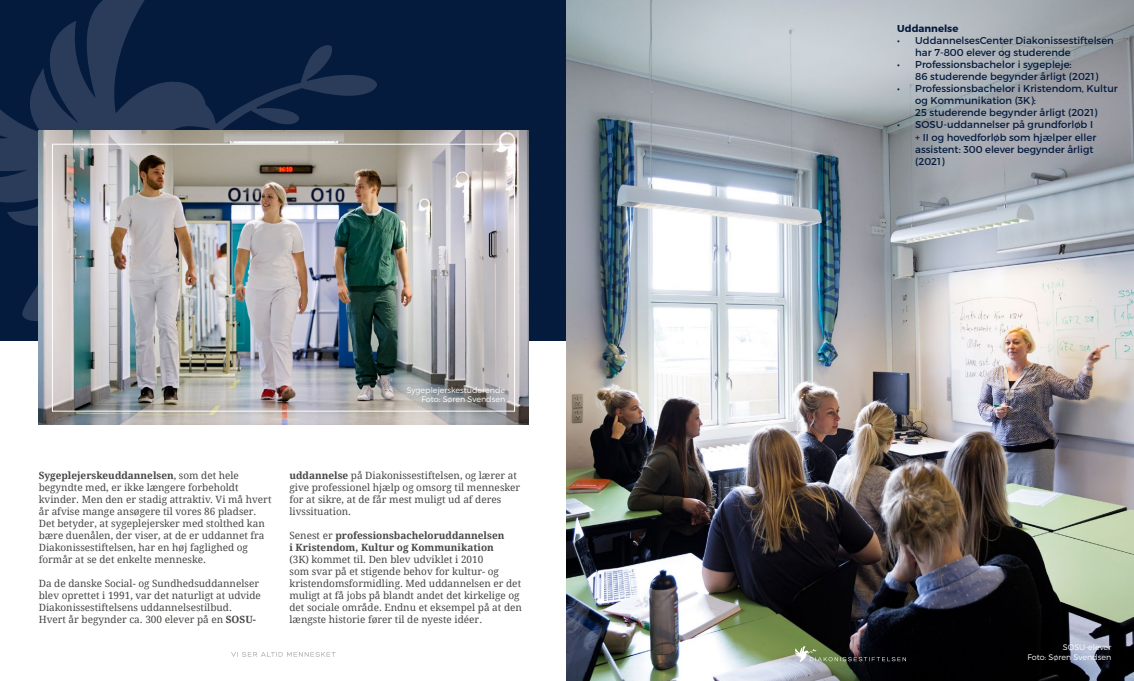
<style>
.page{position:relative;width:1134px;height:681px;background:#fff}
.page>*{position:absolute;margin:0;border:0;box-sizing:border-box;transform-origin:0 0}
.t1{font:10px/12px "Droid Serif";color:#474746}
.t2{font:10px/12px "Montserrat";color:#051b3e}
.t3{font:700 10px/12px "Droid Serif";color:#474746}
.t4{font:700 10px "Montserrat";color:#051b3e}
.t5{font:300 8px/9.6px "Montserrat";color:#fff;text-align:right}
.s1{font-weight:700}
.s2{font-weight:400}
</style>
<div class="page">
<div style="left:0;top:0;width:567px;height:340px;background:#051b3e"></div>
<svg style="left:231px;top:652px;width:105px;height:4px"></svg>
<img style="left:567px;top:0;width:567px;height:680px">
<svg style="left:58px;top:0;width:87px;height:35px"></svg>
<svg style="left:0;top:35px;width:377px;height:287px"></svg>
<svg style="left:794px;top:646px;width:112px;height:16px;background:#494e42"></svg>
<img style="left:39px;top:130px;width:489px;height:294px">
<div style="left:52px;top:144px;width:463px;height:267px;border:1px solid #fff"></div>
<p class="t5" style="left:407px;top:384px;width:100px">Sygeplejerskestuderende<br>Foto: Søren Svendsen</p>
<p class="t1" style="left:39px;top:469px;width:234px"><span class="s1">Sygeplejerskeuddannelsen</span>, som det hele begyndte med, er ikke længere forbeholdt kvinder. Men den er stadig attraktiv. Vi må hvert år afvise mange ansøgere til vores 86 pladser.<br>Det betyder, at sygeplejersker med stolthed kan bære duenålen, der viser, at de er uddannet fra Diakonissestiftelsen, har en høj faglighed og formår at se det enkelte menneske.</p>
<p class="t1" style="left:39px;top:577px;width:224px">Da de danske Social- og Sundhedsuddannelser blev oprettet i 1991, var det naturligt at udvide Diakonissestiftelsens uddannelsestilbud.<br>Hvert år begynder ca. 300 elever på en <span class="s1">SOSU-</span></p>
<p class="t1" style="left:289px;top:469px;width:232px"><span class="s1">uddannelse</span> på Diakonissestiftelsen, og lærer at give professionel hjælp og omsorg til mennesker for at sikre, at de får mest muligt ud af deres livssituation.</p>
<p class="t3" style="left:289px;top:529px;width:216px"><span class="s2">Senest er</span> professionsbacheloruddannelsen i Kristendom, Kultur og Kommunikation</p>
<p class="t1" style="left:289px;top:553px;width:234px">(3K) kommet til. Den blev udviklet i 2010<br>som svar på et stigende behov for kultur- og kristendomsformidling. Med uddannelsen er det muligt at få jobs på blandt andet det kirkelige og det sociale område. Endnu et eksempel på at den længste historie fører til de nyeste idéer.</p>
<p class="t4" style="left:897px;top:23px;width:63px">Uddannelse</p>
<p class="t2" style="left:915px;top:35px;width:200px;text-indent:-18px">• UddannelsesCenter Diakonissestiftelsen har 7-800 elever og studerende</p>
<p class="t2" style="left:915px;top:59px;width:184px;text-indent:-18px">• Professionsbachelor i sygepleje:<br>86 studerende begynder årligt (2021)</p>
<p class="t2" style="left:915px;top:83px;width:204px;text-indent:-18px">• Professionsbachelor i Kristendom, Kultur og Kommunikation (3K):<br>25 studerende begynder årligt (2021)</p>
<p class="t2" style="left:915px;top:119px;width:183px;text-indent:-18px">• SOSU-uddannelser på grundforløb I + II og hovedforløb som hjælper eller assistent: 300 elever begynder årligt (2021)</p>
<p class="t5" style="left:1027px;top:642px;width:85px">SOSU-elever<br>Foto: Søren Svendsen</p>
</div>
